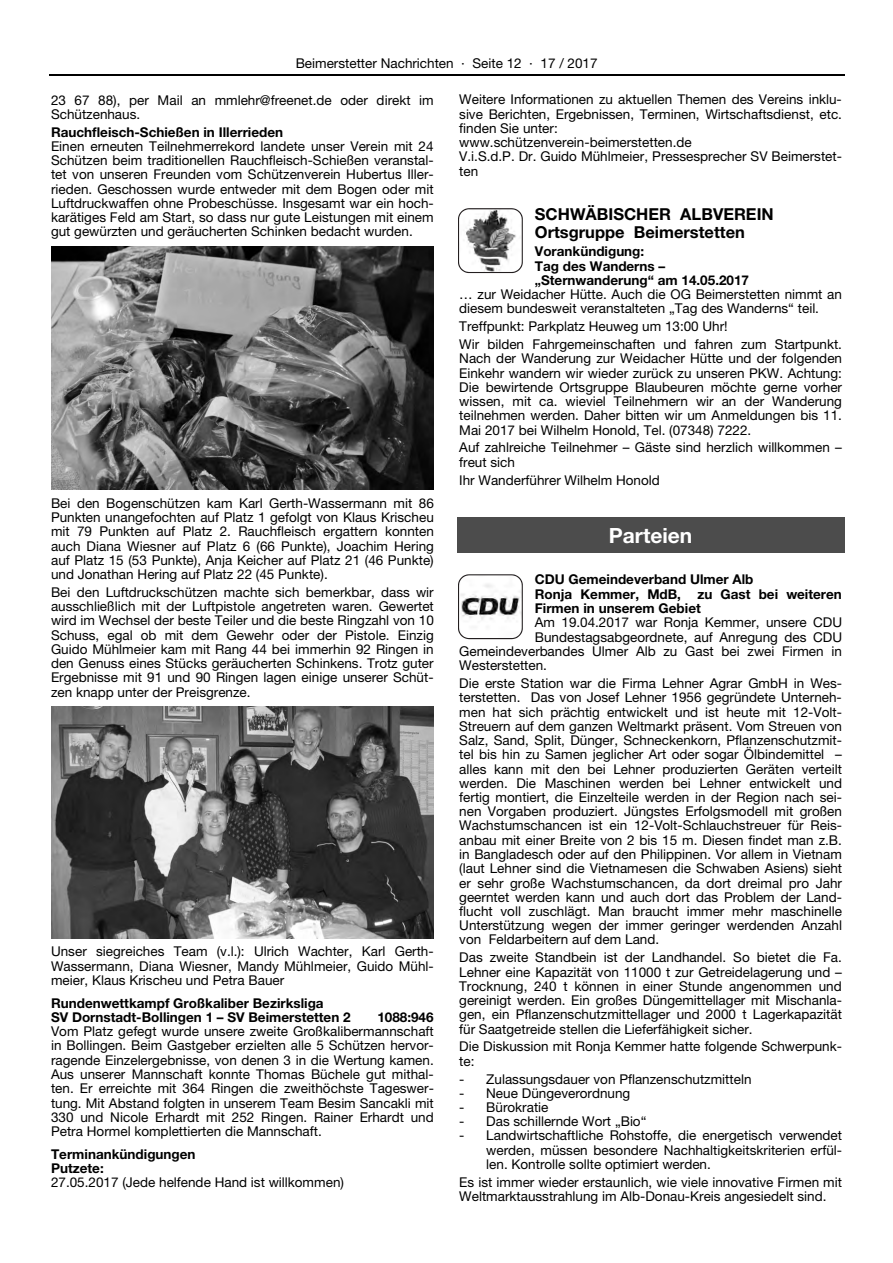
<style>
.page{position:relative;width:893px;height:1263px;background:#fff}
.page>*{position:absolute;margin:0;border:0;box-sizing:border-box;transform-origin:0 0}
.t1{font:700 21px "Helvetica Neue LT Pro";color:#fff}
.t2{font:700 16.5px/17.9px "Helvetica Neue LT Pro";color:#000}
.t3{font:13.5px/14.2px "Helvetica Neue LT Pro";color:#000;text-align:justify}
.t4{font:700 13.5px/14.5px "Helvetica Neue LT Pro";color:#000}
.s1{font-family:"Helvetica Neue"}
</style>
<div class="page">
<hr style="left:49px;top:74px;width:795px;height:1px;background:#000">
<div style="left:457px;top:516px;width:387px;height:37px;background:#4c4c4c"></div>
<img style="left:51px;top:246px;width:383px;height:244px">
<img style="left:51px;top:706px;width:383px;height:232px">
<svg style="left:458px;top:574px;width:65px;height:65px"></svg>
<svg style="left:458px;top:208px;width:65px;height:65px"></svg>
<p class="t3" style="left:296px;top:56px;width:303px">Beimerstetter Nachrichten · Seite 12 · 17 / 2017</p>
<p class="t3" style="left:51px;top:92px;width:384px">23 67 88), per Mail an mmlehr@freenet.de oder direkt im<br>Schützenhaus.</p>
<p class="t4" style="left:51px;top:124px;width:234px">Rauchfleisch-Schießen in Illerrieden</p>
<p class="t3" style="left:51px;top:139px;width:384px">Einen erneuten Teilnehmerrekord landete unser Verein mit 24<br>Schützen beim traditionellen Rauchfleisch-Schießen veranstal&shy;tet von unseren Freunden vom Schützenverein Hubertus Iller&shy;rieden. Geschossen wurde entweder mit dem Bogen oder mit Luftdruckwaffen ohne Probeschüsse. Insgesamt war ein hoch&shy;karätiges Feld am Start, so dass nur gute Leistungen mit einem gut gewürzten und geräucherten Schinken bedacht wurden.</p>
<p class="t3" style="left:459px;top:92px;width:384px;text-align:left">Weitere Informationen zu aktuellen Themen des Vereins inklu&shy;sive Berichten, Ergebnissen, Terminen, Wirtschaftsdienst, etc. finden Sie unter:<br>www.schützenverein-beimerstetten.de<br>V.i.S.d.P. Dr. Guido Mühlmeier, Pressesprecher SV Beimerstet&shy;ten</p>
<p class="t2" style="left:535px;top:204px;width:240px">SCHWÄBISCHER ALBVEREIN<br>Ortsgruppe Beimerstetten</p>
<p class="t4" style="left:535px;top:244px;width:216px">Vorankündigung:<br>Tag des Wanderns – „Sternwanderung“ am 14.05.2017</p>
<p class="t3" style="left:459px;top:287px;width:384px">… zur Weidacher Hütte. Auch die OG Beimerstetten nimmt an diesem bundesweit veranstalteten „Tag des Wanderns“ teil.</p>
<p class="t3" style="left:459px;top:317px;width:384px;line-height:17.9px">Treffpunkt: Parkplatz Heuweg um 13:00 Uhr!<br>Wir bilden Fahrgemeinschaften und fahren zum Startpunkt.</p>
<p class="t3" style="left:459px;top:351px;width:384px">Nach der Wanderung zur Weidacher Hütte und der folgenden Einkehr wandern wir wieder zurück zu unseren PKW. Achtung:<br>Die bewirtende Ortsgruppe Blaubeuren möchte gerne vorher wissen, mit ca. wieviel Teilnehmern wir an der Wanderung teilnehmen werden. Daher bitten wir um Anmeldungen bis 11.<br>Mai 2017 bei Wilhelm Honold, Tel. (07348) 7222.</p>
<p class="t3" style="left:459px;top:440px;width:384px">Auf zahlreiche Teilnehmer – Gäste sind herzlich willkommen – freut sich</p>
<p class="t3" style="left:459px;top:472px;width:202px">Ihr Wanderführer Wilhelm Honold</p>
<p class="t3" style="left:51px;top:496px;width:384px">Bei den Bogenschützen kam Karl Gerth-Wassermann mit 86<br>Punkten unangefochten auf Platz 1 gefolgt von Klaus Krischeu mit 79 Punkten auf Platz 2. Rauchfleisch ergattern konnten auch Diana Wiesner auf Platz 6 (66 Punkte), Joachim Hering auf Platz 15 (53 Punkte), Anja Keicher auf Platz 21 (46 Punkte) und Jonathan Hering auf Platz 22 (45 Punkte).</p>
<p class="t3" style="left:51px;top:585px;width:384px">Bei den Luftdruckschützen machte sich bemerkbar, dass wir ausschließlich mit der Luftpistole angetreten waren. Gewertet wird im Wechsel der beste Teiler und die beste Ringzahl von 10<br>Schuss, egal ob mit dem Gewehr oder der Pistole. Einzig Guido Mühlmeier kam mit Rang 44 bei immerhin 92 Ringen in den Genuss eines Stücks geräucherten Schinkens. Trotz guter Ergebnisse mit 91 und 90 Ringen lagen einige unserer Schüt&shy;zen knapp unter der Preisgrenze.</p>
<p class="t3" style="left:51px;top:944px;width:384px">Unser siegreiches Team (v.l.): Ulrich Wachter, Karl Gerth-Wassermann, Diana Wiesner, Mandy Mühlmeier, Guido Mühl&shy;meier, Klaus Krischeu und Petra Bauer</p>
<p class="t4" style="left:51px;top:995px;width:301px">Rundenwettkampf Großkaliber Bezirksliga<br>SV Dornstadt-Bollingen 1 – SV Beimerstetten 2</p>
<p class="t4" style="left:377px;top:1010px;width:58px">1088:946</p>
<p class="t3" style="left:51px;top:1024px;width:384px">Vom Platz gefegt wurde unsere zweite Großkalibermannschaft in Bollingen. Beim Gastgeber erzielten alle 5 Schützen hervor&shy;ragende Einzelergebnisse, von denen 3 in die Wertung kamen.<br>Aus unserer Mannschaft konnte Thomas Büchele gut mithal&shy;ten. Er erreichte mit 364 Ringen die zweithöchste Tageswer&shy;tung. Mit Abstand folgten in unserem Team Besim Sancakli mit 330 und Nicole Erhardt mit 252 Ringen. Rainer Erhardt und Petra Hormel komplettierten die Mannschaft.</p>
<p class="t4" style="left:51px;top:1146px;width:146px">Terminankündigungen<br>Putzete:</p>
<p class="t3" style="left:51px;top:1175px;width:294px">27.05.2017 (Jede helfende Hand ist willkommen)</p>
<h1 class="t1" style="left:609px;top:522px;width:85px">Parteien</h1>
<p class="t4" style="left:535px;top:572px;width:309px">CDU Gemeindeverband Ulmer Alb<br>Ronja Kemmer, MdB, zu Gast bei weiteren<br>Firmen in unserem Gebiet</p>
<p class="t3" style="left:535px;top:615px;width:309px">Am 19.04.2017 war Ronja Kemmer, unsere CDU</p>
<p class="t3" style="left:535px;top:629px;width:309px">Bundestagsabgeordnete, auf Anregung des CDU</p>
<p class="t3" style="left:459px;top:644px;width:384px">Gemeindeverbandes Ulmer Alb zu Gast bei zwei Firmen in</p>
<p class="t3" style="left:459px;top:658px;width:89px">Westerstetten.</p>
<p class="t3" style="left:459px;top:676px;width:384px">Die erste Station war die Firma Lehner Agrar GmbH in Wes&shy;terstetten. Das von Josef Lehner 1956 gegründete Unterneh&shy;men hat sich prächtig entwickelt und ist heute mit 12-Volt-Streuern auf dem ganzen Weltmarkt präsent. Vom Streuen von Salz, Sand, Split, Dünger, Schneckenkorn, Pflanzenschutzmit&shy;tel bis hin zu Samen jeglicher Art oder sogar Ölbindemittel – alles kann mit den bei Lehner produzierten Geräten verteilt werden. Die Maschinen werden bei Lehner entwickelt und fertig montiert, die Einzelteile werden in der Region nach sei&shy;nen Vorgaben produziert. Jüngstes Erfolgsmodell mit großen Wachstumschancen ist ein 12-Volt-Schlauchstreuer für Reis&shy;anbau mit einer Breite von 2 bis 15 m. Diesen findet man z.B. in Bangladesch oder auf den Philippinen. Vor allem in Vietnam (laut Lehner sind die Vietnamesen die Schwaben Asiens) sieht er sehr große Wachstumschancen, da dort dreimal pro Jahr geerntet werden kann und auch dort das Problem der Land&shy;flucht voll zuschlägt. Man braucht immer mehr maschinelle Unterstützung wegen der immer geringer werdenden Anzahl von Feldarbeitern auf dem Land.</p>
<p class="t3" style="left:459px;top:950px;width:384px">Das zweite Standbein ist der Landhandel. So bietet die Fa.<br>Lehner eine Kapazität von 11000 t zur Getreidelagerung und – Trocknung, 240 t können in einer Stunde angenommen und gereinigt werden. Ein großes Düngemittellager mit Mischanla&shy;gen, ein Pflanzenschutzmittellager und 2000 t Lagerkapazität für Saatgetreide stellen die Lieferfähigkeit sicher.</p>
<p class="t3" style="left:459px;top:1039px;width:384px">Die Diskussion mit Ronja Kemmer hatte folgende Schwerpunk&shy;te:</p>
<p class="t3" style="left:459px;top:1071px;width:294px"><span class="s1">-</span> Zulassungsdauer von Pflanzenschutzmitteln</p>
<p class="t3" style="left:459px;top:1085px;width:172px"><span class="s1">-</span> Neue Düngeverordnung</p>
<p class="t3" style="left:459px;top:1100px;width:91px"><span class="s1">-</span> Bürokratie</p>
<p class="t3" style="left:459px;top:1114px;width:189px"><span class="s1">-</span> Das schillernde Wort „Bio“</p>
<p class="t3" style="left:486px;top:1128px;width:357px;text-indent:-27px"><span class="s1">-</span> Landwirtschaftliche Rohstoffe, die energetisch verwendet werden, müssen besondere Nachhaltigkeitskriterien erfül&shy;len. Kontrolle sollte optimiert werden.</p>
<p class="t3" style="left:459px;top:1175px;width:384px">Es ist immer wieder erstaunlich, wie viele innovative Firmen mit<br>Weltmarktausstrahlung im Alb-Donau-Kreis angesiedelt sind.</p>
</div>
